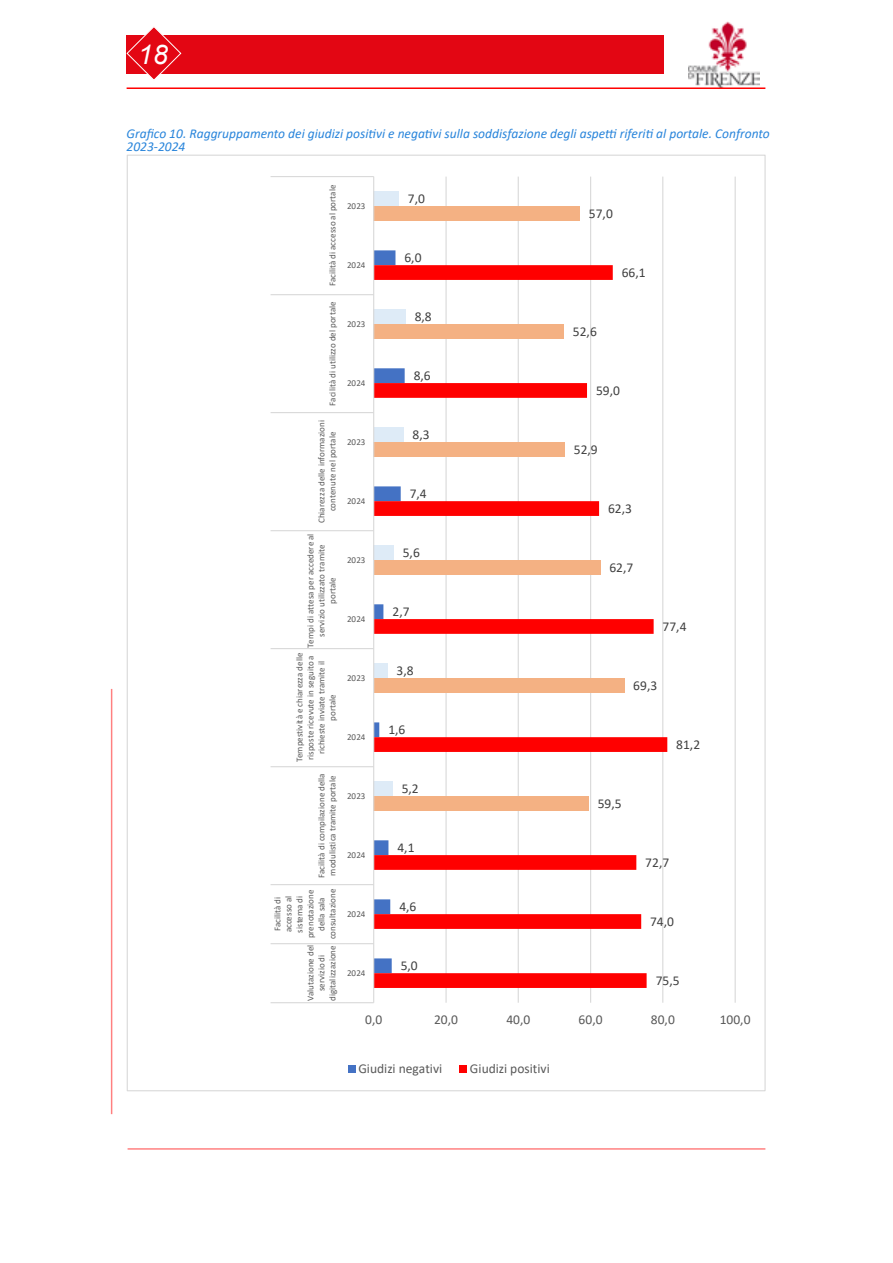
<style>
.page{position:relative;width:893px;height:1263px;background:#fff}
.page>*{position:absolute;margin:0;border:0;box-sizing:border-box;transform-origin:0 0}
.t1{font:italic 27px "Arial";color:#fff}
.t2{font:italic 13.5px/13.5px "Calibri";color:#2985db}
.t3{font:13.5px "Calibri";color:#404040}
.t4{font:13.5px "Calibri";color:#595959}
.t5{font:9px/10.9px "Calibri";color:#595959;text-align:center}
</style>
<div class="page">
<div style="left:126px;top:35px;width:538px;height:39px;background:#e30613"></div>
<img style="left:688px;top:21px;width:72px;height:66px">
<hr style="left:128px;top:1148px;width:637px;height:2px;background:#f00">
<hr style="left:127px;top:87px;width:638px;height:2px;background:#f00">
<hr style="left:111px;top:689px;width:1px;height:425px;background:#f00">
<svg style="left:127px;top:27px;width:54px;height:52px"></svg>
<hr style="left:445px;top:177px;width:2px;height:826px;background:#d9d9d9">
<hr style="left:518px;top:177px;width:1px;height:826px;background:#d9d9d9">
<hr style="left:590px;top:177px;width:1px;height:826px;background:#d9d9d9">
<hr style="left:662px;top:177px;width:1px;height:826px;background:#d9d9d9">
<hr style="left:735px;top:177px;width:1px;height:826px;background:#d9d9d9">
<div style="left:374px;top:191px;width:25px;height:15px;background:#deebf7"></div>
<div style="left:374px;top:206px;width:206px;height:15px;background:#f4b183"></div>
<svg style="left:374px;top:265px;width:293px;height:723px"></svg>
<hr style="left:373px;top:177px;width:1px;height:826px;background:#d9d9d9">
<svg style="left:346px;top:176px;width:28px;height:1px"></svg>
<svg style="left:346px;top:250px;width:59px;height:723px"></svg>
<svg style="left:346px;top:1002px;width:27px;height:1px"></svg>
<hr style="left:271px;top:176px;width:75px;height:1px;background:#d9d9d9">
<hr style="left:271px;top:294px;width:75px;height:1px;background:#d9d9d9">
<hr style="left:271px;top:412px;width:75px;height:1px;background:#d9d9d9">
<hr style="left:271px;top:530px;width:75px;height:1px;background:#d9d9d9">
<hr style="left:271px;top:648px;width:75px;height:1px;background:#d9d9d9">
<hr style="left:271px;top:766px;width:75px;height:1px;background:#d9d9d9">
<hr style="left:271px;top:884px;width:75px;height:1px;background:#d9d9d9">
<hr style="left:271px;top:943px;width:75px;height:1px;background:#d9d9d9">
<hr style="left:271px;top:1002px;width:75px;height:1px;background:#d9d9d9">
<div style="left:348px;top:1065px;width:7px;height:8px;background:#4472c4"></div>
<div style="left:459px;top:1065px;width:8px;height:8px;background:#f00"></div>
<h1 class="t1" style="left:138px;top:37px;width:32px">18</h1>
<h2 class="t2" style="left:127px;top:126px;width:645px">Grafico 10. Raggruppamento dei giudizi positivi e negativi sulla soddisfazione degli aspetti riferiti al portale. Confronto<br>2023-2024</h2>
<p class="t5" style="left:327px;top:286px;width:103px;rotate:-90deg">Facilità di accesso al portale</p>
<p class="t5" style="left:327px;top:406px;width:106px;rotate:-90deg">Facilità di utilizzo del portale</p>
<p class="t5" style="left:316px;top:523px;width:104px;rotate:-90deg">Chiarezza delle informazioni contenute nel portale</p>
<p class="t5" style="left:305px;top:648px;width:116px;rotate:-90deg">Tempi di attesa per accedere al servizio utilizzato tramite portale</p>
<p class="t5" style="left:294px;top:762px;width:111px;rotate:-90deg">Tempestività e chiarezza delle risposte ricevute in seguito a richieste inviate tramite il portale</p>
<p class="t5" style="left:316px;top:878px;width:106px;text-align:left;rotate:-90deg">Facilità di compilazione della modulistica tramite portale</p>
<p class="t5" style="left:272px;top:939px;width:52px;rotate:-90deg">Facilità di accesso al sistema di prenotazione della sala consultazione</p>
<p class="t5" style="left:305px;top:1001px;width:58px;rotate:-90deg">Valutazione del servizio di digitalizzazione</p>
<p class="t5" style="left:347px;top:200px;width:20px">2023</p>
<p class="t5" style="left:347px;top:259px;width:20px">2024</p>
<p class="t5" style="left:347px;top:318px;width:20px">2023</p>
<p class="t5" style="left:347px;top:377px;width:20px">2024</p>
<p class="t5" style="left:347px;top:436px;width:20px">2023</p>
<p class="t5" style="left:347px;top:495px;width:20px">2024</p>
<p class="t5" style="left:347px;top:554px;width:20px">2023</p>
<p class="t5" style="left:347px;top:613px;width:20px">2024</p>
<p class="t5" style="left:347px;top:672px;width:20px">2023</p>
<p class="t5" style="left:347px;top:731px;width:20px">2024</p>
<p class="t5" style="left:347px;top:790px;width:20px">2023</p>
<p class="t5" style="left:347px;top:849px;width:20px">2024</p>
<p class="t5" style="left:347px;top:908px;width:20px">2024</p>
<p class="t5" style="left:347px;top:967px;width:20px">2024</p>
<h2 class="t3" style="left:408px;top:189px;width:19px">7,0</h2>
<h2 class="t3" style="left:404px;top:248px;width:19px">6,0</h2>
<h2 class="t3" style="left:415px;top:307px;width:19px">8,8</h2>
<h2 class="t3" style="left:414px;top:366px;width:19px">8,6</h2>
<h2 class="t3" style="left:413px;top:425px;width:19px">8,3</h2>
<h2 class="t3" style="left:410px;top:484px;width:19px">7,4</h2>
<h2 class="t3" style="left:403px;top:543px;width:19px">5,6</h2>
<h2 class="t3" style="left:392px;top:602px;width:19px">2,7</h2>
<h2 class="t3" style="left:397px;top:661px;width:19px">3,8</h2>
<h2 class="t3" style="left:388px;top:720px;width:19px">1,6</h2>
<h2 class="t3" style="left:402px;top:779px;width:19px">5,2</h2>
<h2 class="t3" style="left:397px;top:838px;width:19px">4,1</h2>
<h2 class="t3" style="left:399px;top:897px;width:19px">4,6</h2>
<h2 class="t3" style="left:401px;top:956px;width:19px">5,0</h2>
<h2 class="t3" style="left:589px;top:204px;width:25px">57,0</h2>
<h2 class="t3" style="left:622px;top:263px;width:25px">66,1</h2>
<h2 class="t3" style="left:573px;top:322px;width:25px">52,6</h2>
<h2 class="t3" style="left:596px;top:381px;width:25px">59,0</h2>
<h2 class="t3" style="left:574px;top:440px;width:25px">52,9</h2>
<h2 class="t3" style="left:608px;top:499px;width:25px">62,3</h2>
<h2 class="t3" style="left:609px;top:558px;width:25px">62,7</h2>
<h2 class="t3" style="left:663px;top:617px;width:25px">77,4</h2>
<h2 class="t3" style="left:633px;top:676px;width:25px">69,3</h2>
<h2 class="t3" style="left:676px;top:735px;width:25px">81,2</h2>
<h2 class="t3" style="left:598px;top:794px;width:25px">59,5</h2>
<h2 class="t3" style="left:645px;top:853px;width:25px">72,7</h2>
<h2 class="t3" style="left:650px;top:912px;width:25px">74,0</h2>
<h2 class="t3" style="left:656px;top:971px;width:25px">75,5</h2>
<h2 class="t4" style="left:365px;top:1010px;width:19px">0,0</h2>
<h2 class="t4" style="left:434px;top:1010px;width:25px">20,0</h2>
<h2 class="t4" style="left:506px;top:1010px;width:25px">40,0</h2>
<h2 class="t4" style="left:579px;top:1010px;width:25px">60,0</h2>
<h2 class="t4" style="left:651px;top:1010px;width:25px">80,0</h2>
<h2 class="t4" style="left:720px;top:1010px;width:32px">100,0</h2>
<h2 class="t4" style="left:358px;top:1059px;width:85px">Giudizi negativi</h2>
<h2 class="t4" style="left:470px;top:1059px;width:81px">Giudizi positivi</h2>
</div>
